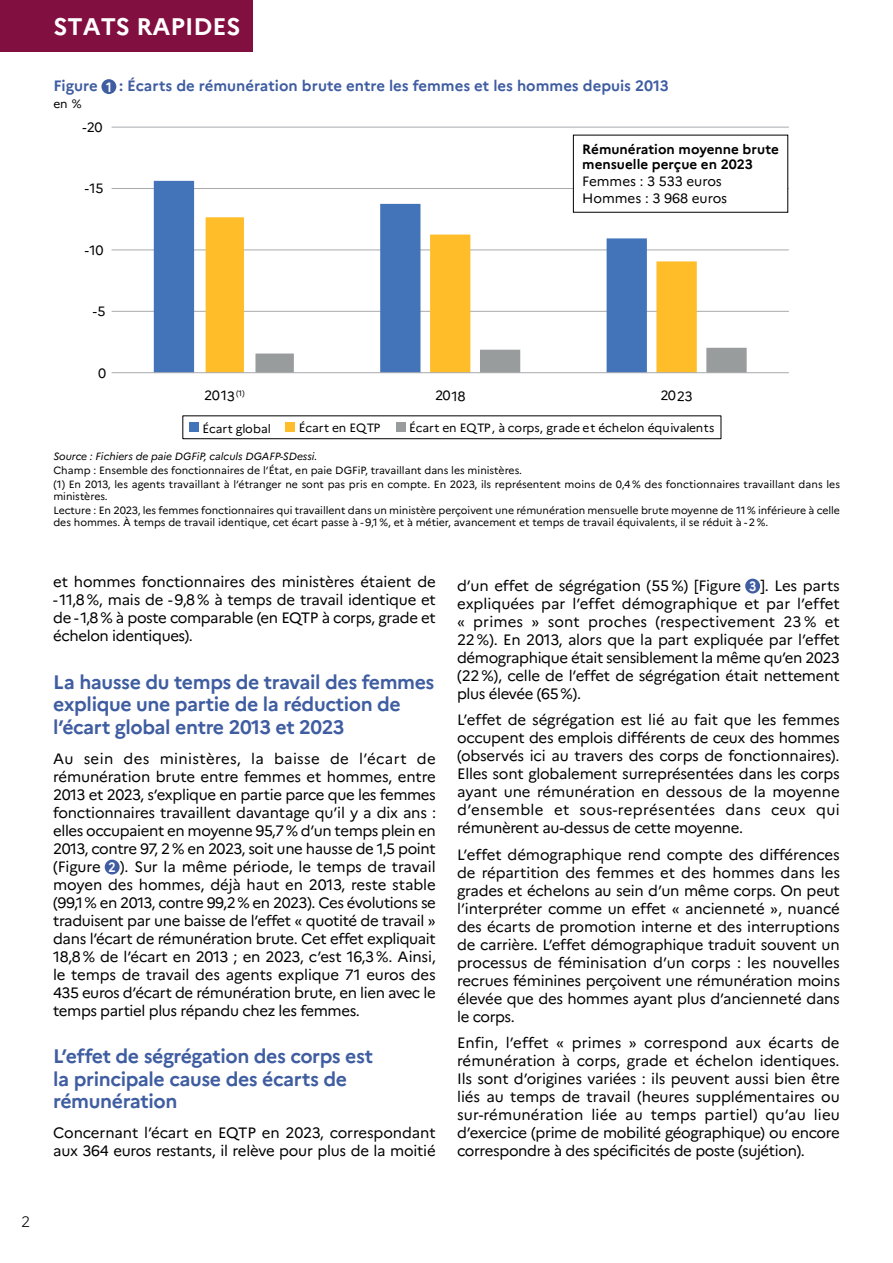
<style>
.page{position:relative;width:893px;height:1263px;background:#fff}
.page>*{position:absolute;margin:0;border:0;box-sizing:border-box;transform-origin:0 0}
.t1{font:700 24px "Marianne";color:#fff}
.t2{font:700 19.5px/22.5px "Marianne";letter-spacing:-.02em;color:#3f5da1}
.t3{font:15px/18px "Marianne";letter-spacing:-.025em;color:#000;text-align:justify}
.t4{font:700 15px "Marianne";color:#3f5da1}
.t5{font:15px "Marianne";letter-spacing:-.005em;color:#000}
.t6{font:300 15px "Marianne";color:#000}
.t7{font:13.5px/17.1px "Marianne";letter-spacing:-.005em;color:#000}
.t8{font:700 13.5px/15px "Marianne";color:#000}
.t9{font:12px "Marianne";letter-spacing:-.005em;color:#000}
.t10{font:10.5px/14.1px "Marianne";color:#000}
.t11{font:italic 10.5px "Marianne";color:#000}
.s1{font-size:13.5px;color:#fff}
.s2{font-weight:700;font-size:13.5px;color:#fff}
</style>
<div class="page">
<div style="left:0;top:0;width:252px;height:52px;background:#810f3f"></div>
<div style="left:105px;top:859px;width:15px;height:15px;background:#3f5da1;border-radius:50%"></div>
<div style="left:745px;top:579px;width:15px;height:14px;background:#3f5da1;border-radius:50%"></div>
<div style="left:101px;top:79px;width:15px;height:15px;background:#3f5da1;border-radius:50%"></div>
<hr style="left:112px;top:127px;width:677px;height:1px;background:#a7a9ac">
<hr style="left:112px;top:188px;width:677px;height:1px;background:#a7a9ac">
<hr style="left:112px;top:250px;width:677px;height:1px;background:#a7a9ac">
<hr style="left:112px;top:311px;width:677px;height:1px;background:#a7a9ac">
<svg style="left:154px;top:181px;width:419px;height:191px"></svg>
<svg style="left:206px;top:217px;width:491px;height:155px"></svg>
<svg style="left:255px;top:348px;width:492px;height:24px"></svg>
<hr style="left:112px;top:372px;width:677px;height:1px;background:#a7a9ac">
<div style="left:182px;top:415px;width:539px;height:24px;border:1px solid #000"></div>
<div style="left:189px;top:422px;width:10px;height:10px;background:#4374b9"></div>
<div style="left:285px;top:422px;width:10px;height:10px;background:#febd29"></div>
<div style="left:396px;top:422px;width:10px;height:10px;background:#999c9d"></div>
<div style="left:573px;top:135px;width:215px;height:77px;background:#fff"></div>
<p class="t6" style="left:21px;top:1213px;width:10px">2</p>
<h1 class="t1" style="left:53px;top:12px;width:189px">STATS RAPIDES</h1>
<p class="t4" style="left:53px;top:77px;width:617px">Figure <span class="s1">1</span> : Écarts de rémunération brute entre les femmes et les hommes depuis 2013</p>
<p class="t9" style="left:53px;top:96px;width:30px">en %</p>
<p class="t7" style="left:82px;top:119px;width:22px">-20</p>
<p class="t7" style="left:85px;top:180px;width:20px">-15</p>
<p class="t7" style="left:85px;top:241px;width:20px">-10</p>
<p class="t7" style="left:93px;top:303px;width:14px">-5</p>
<p class="t7" style="left:98px;top:364px;width:10px">0</p>
<p class="t8" style="left:582px;top:142px;width:198px">Rémunération moyenne brute mensuelle perçue en 2023</p>
<p class="t7" style="left:582px;top:173px;width:146px">Femmes : 3 533 euros<br>Hommes : 3 968 euros</p>
<p class="t7" style="left:204px;top:387px;width:42px;rotate:1deg">2013<sup>(1)</sup></p>
<p class="t7" style="left:435px;top:387px;width:32px;rotate:1deg">2018</p>
<p class="t7" style="left:661px;top:387px;width:34px;rotate:1deg">2023</p>
<p class="t9" style="left:203px;top:421px;width:70px">Écart global</p>
<p class="t9" style="left:299px;top:421px;width:83px">Écart en EQTP</p>
<p class="t9" style="left:409px;top:420px;width:307px">Écart en EQTP, à corps, grade et échelon équivalents</p>
<p class="t11" style="left:53px;top:449px;width:266px">Source : Fichiers de paie DGFiP, calculs DGAFP-SDessi.</p>
<p class="t10" style="left:53px;top:463px;width:788px">Champ : Ensemble des fonctionnaires de l’État, en paie DGFiP, travaillant dans les ministères.<br>(1) En 2013, les agents travaillant à l’étranger ne sont pas pris en compte. En 2023, ils représentent moins de 0,4 % des fonctionnaires travaillant dans les</p>
<p class="t10" style="left:53px;top:489px;width:788px">ministères.<br>Lecture : En 2023, les femmes fonctionnaires qui travaillent dans un ministère perçoivent une rémunération mensuelle brute moyenne de 11 % inférieure à celle</p>
<p class="t10" style="left:53px;top:515px;width:717px">des hommes. À temps de travail identique, cet écart passe à - 9,1 %, et à métier, avancement et temps de travail équivalents, il se réduit à - 2 %.</p>
<p class="t5" style="left:53px;top:573px;width:384px">et hommes fonctionnaires des ministères étaient de</p>
<p class="t3" style="left:53px;top:591px;width:384px">- 11,8 %, mais de - 9,8 % à temps de travail identique et de - 1,8% à poste comparable (en EQTP à corps, grade et échelon identiques).</p>
<h2 class="t2" style="left:53px;top:670px;width:383px">La hausse du temps de travail des femmes explique une partie de la réduction de l’écart global entre 2013 et 2023</h2>
<p class="t3" style="left:53px;top:749px;width:384px">Au sein des ministères, la baisse de l’écart de rémunération brute entre femmes et hommes, entre 2013 et 2023, s’explique en partie parce que les femmes fonctionnaires travaillent davantage qu’il y a dix ans : elles occupaient en moyenne 95,7% d’un temps plein en 2013, contre 97, 2% en 2023, soit une hausse de 1,5 point (Figure <span class="s2">2</span> ). Sur la même période, le temps de travail moyen des hommes, déjà haut en 2013, reste stable (99,1% en 2013, contre 99,2% en 2023). Ces évolutions se traduisent par une baisse de l’effet « quotité de travail » dans l’écart de rémunération brute. Cet effet expliquait 18,8 % de l’écart en 2013 ; en 2023, c’est 16,3 %. Ainsi, le temps de travail des agents explique 71 euros des 435 euros d’écart de rémunération brute, en lien avec le temps partiel plus répandu chez les femmes.</p>
<h2 class="t2" style="left:53px;top:1045px;width:321px">L’effet de ségrégation des corps est la principale cause des écarts de rémunération</h2>
<p class="t3" style="left:53px;top:1124px;width:384px">Concernant l’écart en EQTP en 2023, correspondant aux 364 euros restants, il relève pour plus de la moitié</p>
<p class="t3" style="left:457px;top:576px;width:384px">d’un effet de ségrégation (55 %) [Figure <span class="s2">3</span> ]. Les parts expliquées par l’effet démographique et par l’effet « primes » sont proches (respectivement 23 % et 22 %). En 2013, alors que la part expliquée par l’effet démographique était sensiblement la même qu’en 2023 (22 %), celle de l’effet de ségrégation était nettement plus élevée (65%).</p>
<p class="t3" style="left:457px;top:711px;width:384px">L’effet de ségrégation est lié au fait que les femmes occupent des emplois différents de ceux des hommes (observés ici au travers des corps de fonctionnaires).<br>Elles sont globalement surreprésentées dans les corps ayant une rémunération en dessous de la moyenne d’ensemble et sous-représentées dans ceux qui rémunèrent au-dessus de cette moyenne.</p>
<p class="t3" style="left:457px;top:845px;width:384px">L’effet démographique rend compte des différences de répartition des femmes et des hommes dans les grades et échelons au sein d’un même corps. On peut l’interpréter comme un effet « ancienneté », nuancé des écarts de promotion interne et des interruptions de carrière. L’effet démographique traduit souvent un processus de féminisation d’un corps : les nouvelles recrues féminines perçoivent une rémunération moins élevée que des hommes ayant plus d’ancienneté dans le corps.</p>
<p class="t3" style="left:457px;top:1034px;width:384px">Enfin, l’effet « primes » correspond aux écarts de rémunération à corps, grade et échelon identiques.<br>Ils sont d’origines variées : ils peuvent aussi bien être liés au temps de travail (heures supplémentaires ou sur-rémunération liée au temps partiel) qu’au lieu d’exercice (prime de mobilité géographique) ou encore correspondre à des spécificités de poste (sujétion).</p>
</div>
